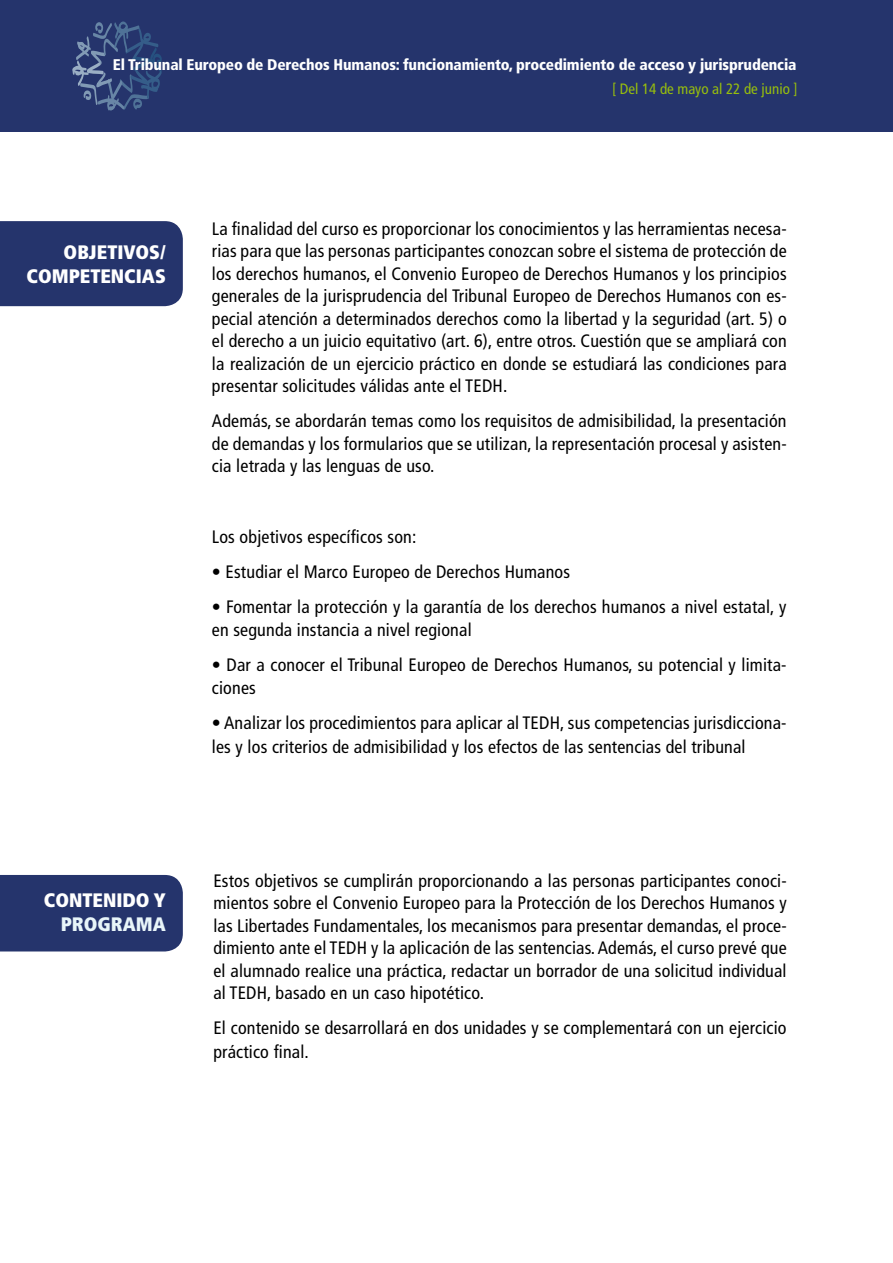
<style>
.page{position:relative;width:893px;height:1263px;background:#fff}
.page>*{position:absolute;margin:0;border:0;box-sizing:border-box;transform-origin:0 0}
.t1{font:900 condensed 19.5px/23.4px "Frutiger LT Std";color:#fff;text-align:right}
.t2{font:900 condensed 19.5px "Frutiger LT Std";color:#e8f5f9}
.t3{font:condensed 18px/22.5px "Frutiger";letter-spacing:.01em;color:#000}
.t4{font:900 condensed 15.45px "Frutiger";letter-spacing:-.01em;color:#fff}
.t5{font:condensed 15px "Frutiger";color:#97be0d}
</style>
<div class="page">
<div style="left:0;top:0;width:893px;height:132px;background:#25346c"></div>
<svg style="left:72px;top:21px;width:90px;height:90px"></svg>
<div style="left:0;top:221px;width:183px;height:85px;background:#25346c"></div>
<div style="left:0;top:875px;width:183px;height:76px;background:#25346c"></div>
<p class="t4" style="left:113px;top:55px;width:685px">El Tribunal Europeo de Derechos Humanos: funcionamiento, procedimiento de acceso y jurisprudencia</p>
<p class="t5" style="left:612px;top:80px;width:187px">[ Del 14 de mayo al 22 de junio ]</p>
<p class="t1" style="left:26px;top:241px;width:141px">OBJETIVOS/<br>COMPETENCIAS</p>
<p class="t3" style="left:212px;top:217px;width:576px;text-align:justify">La finalidad del curso es proporcionar los conocimientos y las herramientas necesa&shy;rias para que las personas participantes conozcan sobre el sistema de protección de los derechos humanos, el Convenio Europeo de Derechos Humanos y los principios generales de la jurisprudencia del Tribunal Europeo de Derechos Humanos con es&shy;pecial atención a determinados derechos como la libertad y la seguridad (art. 5) o el derecho a un juicio equitativo (art. 6), entre otros. Cuestión que se ampliará con la realización de un ejercicio práctico en donde se estudiará las condiciones para presentar solicitudes válidas ante el TEDH.</p>
<p class="t3" style="left:212px;top:410px;width:576px;text-align:justify">Además, se abordarán temas como los requisitos de admisibilidad, la presentación de demandas y los formularios que se utilizan, la representación procesal y asisten&shy;cia letrada y las lenguas de uso.</p>
<p class="t3" style="left:212px;top:526px;width:206px">Los objetivos específicos son:</p>
<p class="t3" style="left:212px;top:561px;width:360px">• Estudiar el Marco Europeo de Derechos Humanos</p>
<p class="t3" style="left:212px;top:596px;width:576px">• Fomentar la protección y la garantía de los derechos humanos a nivel estatal, y en segunda instancia a nivel regional</p>
<p class="t3" style="left:212px;top:654px;width:576px">• Dar a conocer el Tribunal Europeo de Derechos Humanos, su potencial y limita&shy;ciones</p>
<p class="t3" style="left:212px;top:711px;width:576px;line-height:24px">• Analizar los procedimientos para aplicar al TEDH, sus competencias jurisdicciona&shy;les y los criterios de admisibilidad y los efectos de las sentencias del tribunal</p>
<p class="t1" style="left:44px;top:888px;width:124px">CONTENIDO Y</p>
<p class="t2" style="left:61px;top:913px;width:107px">PROGRAMA</p>
<p class="t3" style="left:213px;top:869px;width:575px;text-align:justify">Estos objetivos se cumplirán proporcionando a las personas participantes conoci&shy;mientos sobre el Convenio Europeo para la Protección de los Derechos Humanos y las Libertades Fundamentales, los mecanismos para presentar demandas, el proce&shy;dimiento ante el TEDH y la aplicación de las sentencias. Además, el curso prevé que el alumnado realice una práctica, redactar un borrador de una solicitud individual al TEDH, basado en un caso hipotético.</p>
<p class="t3" style="left:213px;top:1016px;width:575px;line-height:24px">El contenido se desarrollará en dos unidades y se complementará con un ejercicio práctico final.</p>
</div>
